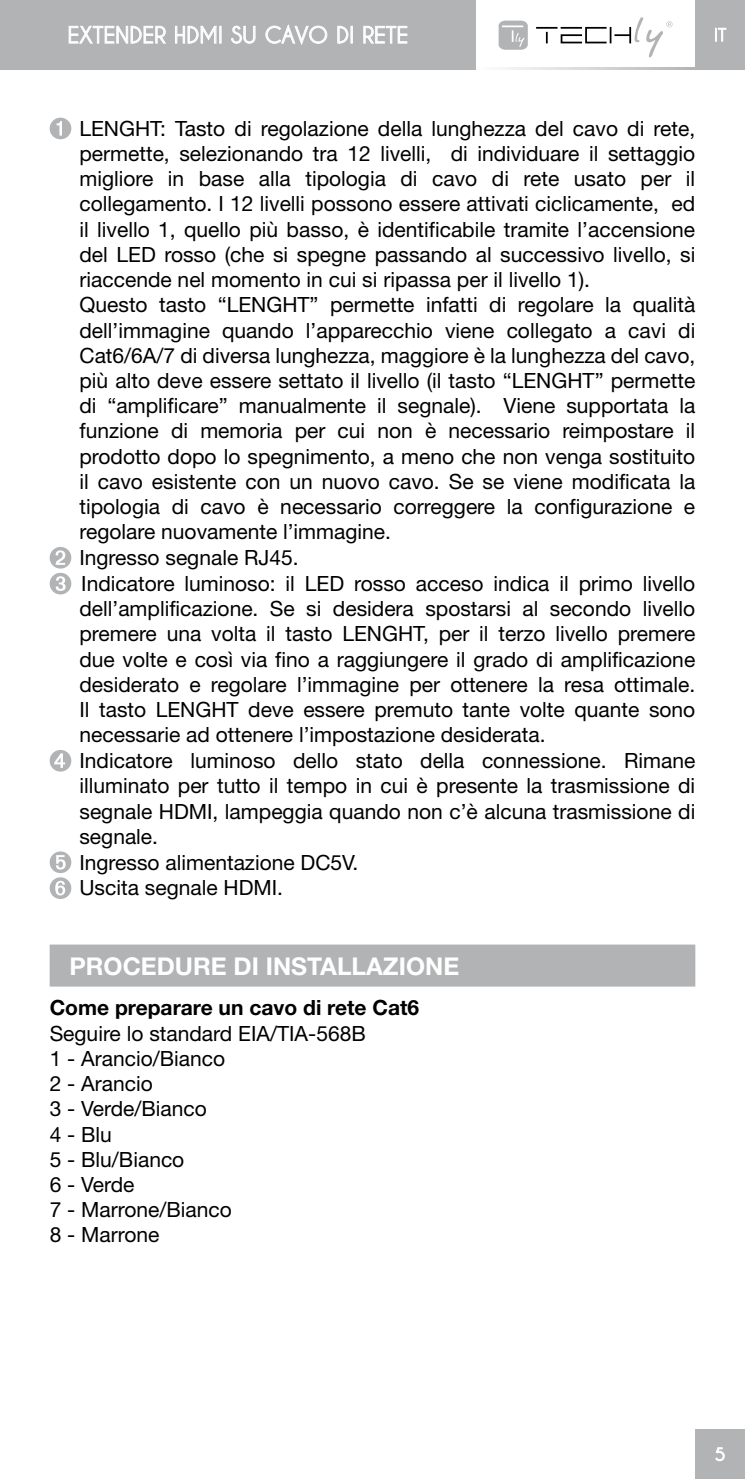
<style>
.page{position:relative;width:745px;height:1479px;background:#fff}
.page>*{position:absolute;margin:0;border:0;box-sizing:border-box;transform-origin:0 0}
.t1{font:700 24.5px "Helvetica Neue LT Std";color:#fff}
.t2{font:700 22.75px "Caviar Dreams";color:#fff}
.t3{font:21px/25.2px "Helvetica Neue LT Std";color:#000}
.t4{font:700 21px "Helvetica Neue LT Std";color:#000}
</style>
<div class="page">
<svg style="left:475px;top:68px;width:219px;height:1px"></svg>
<div style="left:694px;top:0;width:50px;height:69px;background:#b1b3b4"></div>
<svg style="left:715px;top:28px;width:11px;height:14px"></svg>
<svg style="left:545px;top:32px;width:2px;height:11px"></svg>
<hr style="left:535px;top:27px;width:22px;height:2px;background:#000">
<svg style="left:498px;top:21px;width:29px;height:29px"></svg>
<svg style="left:560px;top:17px;width:112px;height:40px"></svg>
<div style="left:694px;top:1429px;width:50px;height:49px;background:#b1b3b4"></div>
<svg style="left:715px;top:1447px;width:9px;height:14px"></svg>
<div style="left:0;top:0;width:475px;height:69px;background:#b1b3b4"></div>
<svg style="left:69px;top:26px;width:97px;height:18px"></svg>
<svg style="left:175px;top:26px;width:46px;height:18px"></svg>
<svg style="left:231px;top:26px;width:24px;height:18px"></svg>
<svg style="left:265px;top:24px;width:62px;height:21px"></svg>
<svg style="left:337px;top:26px;width:15px;height:18px"></svg>
<svg style="left:363px;top:26px;width:44px;height:18px"></svg>
<div style="left:50px;top:944px;width:644px;height:42px;background:#b1b3b4"></div>
<svg style="left:50px;top:118px;width:21px;height:21px"></svg>
<svg style="left:50px;top:547px;width:21px;height:47px"></svg>
<svg style="left:50px;top:750px;width:21px;height:21px"></svg>
<svg style="left:50px;top:851px;width:21px;height:48px"></svg>
<p class="t2" style="left:67px;top:22px;width:342px">EXTENDER HDMI SU CAVO DI RETE</p>
<p class="t3" style="left:79px;top:115px;width:617px">LENGHT: Tasto di regolazione della lunghezza del cavo di rete, permette, selezionando tra 12 livelli, di individuare il settaggio migliore in base alla tipologia di cavo di rete usato per il collegamento. I 12 livelli possono essere attivati ciclicamente, ed il livello 1, quello più basso, è identificabile tramite l’accensione del LED rosso (che si spegne passando al successivo livello, si riaccende nel momento in cui si ripassa per il livello 1).<br>Questo tasto “LENGHT” permette infatti di regolare la qualità dell’immagine quando l’apparecchio viene collegato a cavi di Cat6/6A/7 di diversa lunghezza, maggiore è la lunghezza del cavo, più alto deve essere settato il livello (il tasto “LENGHT” permette di “amplificare” manualmente il segnale). Viene supportata la funzione di memoria per cui non è necessario reimpostare il prodotto dopo lo spegnimento, a meno che non venga sostituito il cavo esistente con un nuovo cavo. Se se viene modificata la tipologia di cavo è necessario correggere la configurazione e regolare nuovamente l’immagine.<br>Ingresso segnale RJ45.<br>Indicatore luminoso: il LED rosso acceso indica il primo livello dell’amplificazione. Se si desidera spostarsi al secondo livello premere una volta il tasto LENGHT, per il terzo livello premere due volte e così via fino a raggiungere il grado di amplificazione desiderato e regolare l’immagine per ottenere la resa ottimale.<br>Il tasto LENGHT deve essere premuto tante volte quante sono necessarie ad ottenere l’impostazione desiderata.<br>Indicatore luminoso dello stato della connessione. Rimane illuminato per tutto il tempo in cui è presente la trasmissione di segnale HDMI, lampeggia quando non c’è alcuna trasmissione di segnale.<br>Ingresso alimentazione DC5V.<br>Uscita segnale HDMI.</p>
<p class="t1" style="left:69px;top:951px;width:391px">PROCEDURE DI INSTALLAZIONE</p>
<p class="t4" style="left:50px;top:994px;width:371px">Come preparare un cavo di rete Cat6</p>
<p class="t3" style="left:50px;top:1020px;width:317px">Seguire lo standard EIA/TIA-568B<br>1 - Arancio/Bianco<br>2 - Arancio<br>3 - Verde/Bianco<br>4 - Blu<br>5 - Blu/Bianco<br>6 - Verde<br>7 - Marrone/Bianco<br>8 - Marrone</p>
</div>
